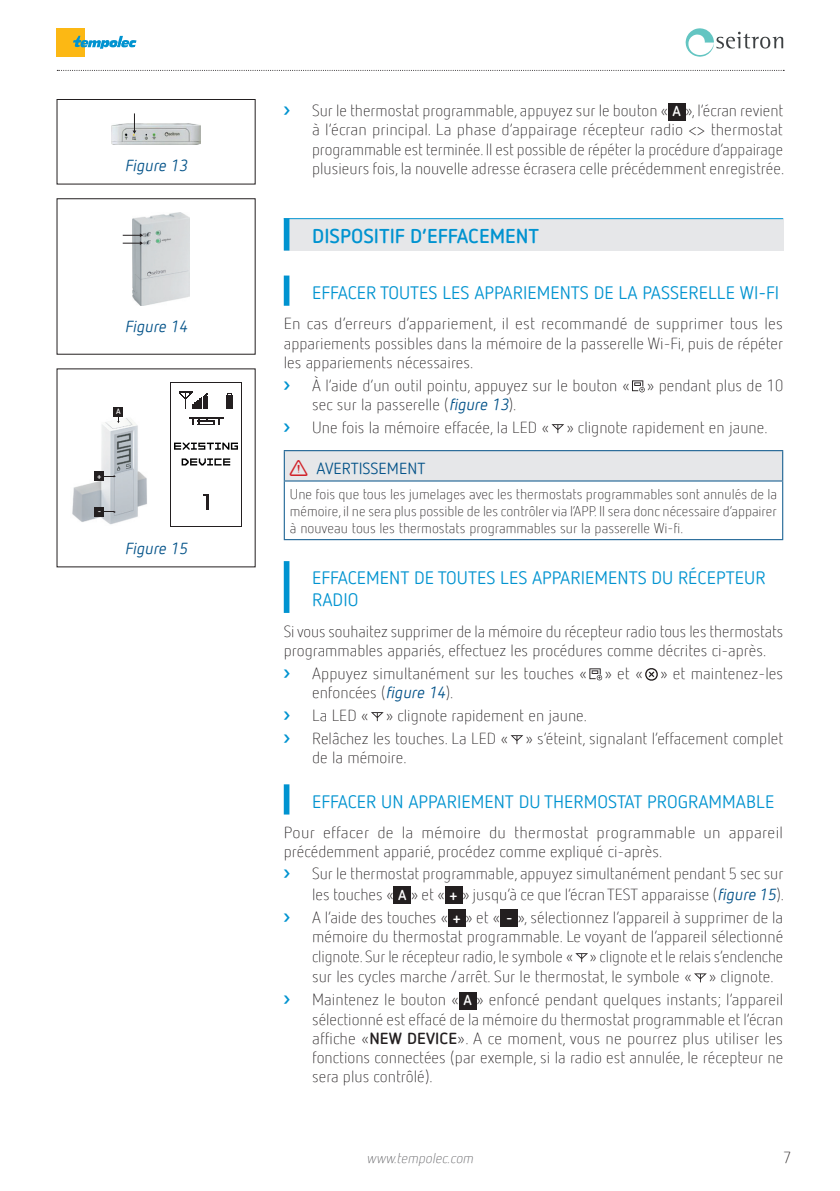
<style>
.page{position:relative;width:840px;height:1191px;background:#fff}
.page>*{position:absolute;margin:0;border:0;box-sizing:border-box;transform-origin:0 0}
.t1{font:700 20px "Netto Offc Pro";color:#0093d0}
.t2{font:18px/21.6px "Netto Offc Pro";color:#0093d0}
.t3{font:300 16px/19.2px "Netto Offc Pro";color:#231f20}
.t4{font:italic 16px "Netto Offc Pro";color:#045389}
.t5{font:16px "Netto Offc Pro";color:#045389}
.t6{font:300 14px/16.8px "Netto Offc Pro";color:#231f20;text-align:justify}
.t7{font:italic 300 14px "Netto Offc Pro";color:#636366}
.t8{font:700 7.8px "Netto Offc Pro";color:#fff}
.s1{font-weight:700;font-size:14.4px;color:#fff}
.s2{font-weight:400;font-style:italic;color:#045389}
.s3{font-weight:700}
</style>
<div class="page">
<div style="left:57px;top:28px;width:28px;height:29px;background:#fcb814"></div>
<svg style="left:73px;top:36px;width:63px;height:13px"></svg>
<svg style="left:685px;top:28px;width:97px;height:29px"></svg>
<svg style="left:57px;top:70px;width:726px;height:1px"></svg>
<div style="left:57px;top:99px;width:198px;height:85px;border:1px solid #231f20"></div>
<div style="left:667px;top:103px;width:17px;height:17px;background:#231f20"></div>
<div style="left:283px;top:219px;width:499px;height:31px;background:#e6e7e9"></div>
<div style="left:283px;top:218px;width:6px;height:32px;background:#0093d0"></div>
<hr style="left:283px;top:218px;width:499px;height:1px;background:#0093d0">
<div style="left:283px;top:275px;width:6px;height:31px;background:#0093d0"></div>
<div style="left:283px;top:561px;width:6px;height:52px;background:#0093d0"></div>
<div style="left:283px;top:784px;width:6px;height:30px;background:#0093d0"></div>
<svg style="left:632px;top:380px;width:12px;height:12px"></svg>
<svg style="left:551px;top:424px;width:13px;height:9px"></svg>
<div style="left:284px;top:451px;width:498px;height:30px;background:#e6e7e9"></div>
<hr style="left:283px;top:450px;width:499px;height:1px;background:#045389">
<svg style="left:283px;top:451px;width:1px;height:29px"></svg>
<hr style="left:283px;top:480px;width:499px;height:1px;background:#045389">
<hr style="left:283px;top:481px;width:1px;height:58px;background:#045389">
<hr style="left:781px;top:481px;width:1px;height:58px;background:#045389">
<hr style="left:283px;top:539px;width:499px;height:1px;background:#045389">
<svg style="left:589px;top:668px;width:12px;height:12px"></svg>
<svg style="left:645px;top:668px;width:13px;height:13px"></svg>
<svg style="left:371px;top:712px;width:12px;height:9px"></svg>
<svg style="left:510px;top:735px;width:13px;height:9px"></svg>
<div style="left:393px;top:886px;width:17px;height:17px;background:#231f20"></div>
<div style="left:444px;top:886px;width:18px;height:17px;background:#231f20"></div>
<div style="left:448px;top:909px;width:17px;height:17px;background:#231f20"></div>
<div style="left:500px;top:909px;width:17px;height:17px;background:#231f20"></div>
<svg style="left:575px;top:953px;width:12px;height:9px"></svg>
<svg style="left:694px;top:973px;width:12px;height:9px"></svg>
<div style="left:459px;top:992px;width:17px;height:17px;background:#231f20"></div>
<img style="left:112px;top:124px;width:88px;height:20px">
<svg style="left:132px;top:113px;width:4px;height:21px"></svg>
<img style="left:132px;top:213px;width:57px;height:92px">
<svg style="left:123px;top:233px;width:20px;height:12px"></svg>
<img style="left:72px;top:414px;width:75px;height:111px">
<div style="left:114px;top:407px;width:9px;height:9px;background:#231f20"></div>
<svg style="left:117px;top:416px;width:2px;height:7px"></svg>
<svg style="left:104px;top:475px;width:12px;height:2px"></svg>
<div style="left:95px;top:471px;width:9px;height:10px;background:#231f20"></div>
<svg style="left:104px;top:511px;width:12px;height:2px"></svg>
<div style="left:95px;top:507px;width:9px;height:9px;background:#231f20"></div>
<svg style="left:179px;top:391px;width:28px;height:18px"></svg>
<svg style="left:226px;top:393px;width:7px;height:16px"></svg>
<svg style="left:189px;top:417px;width:34px;height:8px"></svg>
<svg style="left:203px;top:494px;width:5px;height:16px"></svg>
<svg style="left:174px;top:442px;width:64px;height:23px"></svg>
<p class="t4" style="left:125px;top:155px;width:67px">Figure 13</p>
<p class="t4" style="left:125px;top:316px;width:67px">Figure 14</p>
<p class="t8" style="left:116px;top:406px;width:6px">A</p>
<p class="t8" style="left:97px;top:471px;width:6px">+</p>
<p class="t8" style="left:98px;top:506px;width:5px">-</p>
<p class="t4" style="left:125px;top:537px;width:67px">Figure 15</p>
<p class="t3" style="left:312px;top:101px;width:473px;text-align:justify">Sur le thermostat programmable, appuyez sur le bouton « <span class="s1">A</span> », l’écran revient à l’écran principal. La phase d’appairage récepteur radio &lt;&gt; thermostat programmable est terminée. Il est possible de répéter la procédure d’appairage plusieurs fois, la nouvelle adresse écrasera celle précédemment enregistrée.</p>
<p class="t1" style="left:312px;top:223px;width:228px">DISPOSITIF D’EFFACEMENT</p>
<p class="t2" style="left:312px;top:281px;width:468px">EFFACER TOUTES LES APPARIEMENTS DE LA PASSERELLE WI-FI</p>
<p class="t3" style="left:283px;top:314px;width:500px;text-align:justify">En cas d’erreurs d’appariement, il est recommandé de supprimer tous les appariements possibles dans la mémoire de la passerelle Wi-Fi, puis de répéter les appariements nécessaires.</p>
<p class="t3" style="left:312px;top:375px;width:472px">À l’aide d’un outil pointu, appuyez sur le bouton « » pendant plus de 10 sec sur la passerelle (<span class="s2">figure 13</span>).</p>
<p class="t3" style="left:312px;top:417px;width:456px">Une fois la mémoire effacée, la LED « » clignote rapidement en jaune.</p>
<p class="t5" style="left:316px;top:458px;width:110px">AVERTISSEMENT</p>
<p class="t6" style="left:290px;top:485px;width:488px">Une fois que tous les jumelages avec les thermostats programmables sont annulés de la mémoire, il ne sera plus possible de les contrôler via l’APP. Il sera donc nécessaire d’appairer à nouveau tous les thermostats programmables sur la passerelle Wi-fi.</p>
<p class="t2" style="left:312px;top:567px;width:454px">EFFACEMENT DE TOUTES LES APPARIEMENTS DU RÉCEPTEUR<br>RADIO</p>
<p class="t3" style="left:283px;top:621px;width:501px">Si vous souhaitez supprimer de la mémoire du récepteur radio tous les thermostats programmables appariés, effectuez les procédures comme décrites ci-après.</p>
<p class="t3" style="left:312px;top:663px;width:472px">Appuyez simultanément sur les touches « » et « » et maintenez-les enfoncées (<span class="s2">figure 14</span>).</p>
<p class="t3" style="left:312px;top:703px;width:472px;line-height:23px">La LED « » clignote rapidement en jaune.<br>Relâchez les touches. La LED « » s’éteint, signalant l’effacement complet</p>
<p class="t3" style="left:312px;top:748px;width:96px">de la mémoire.</p>
<p class="t2" style="left:312px;top:790px;width:463px">EFFACER UN APPARIEMENT DU THERMOSTAT PROGRAMMABLE</p>
<p class="t3" style="left:283px;top:822px;width:500px">Pour effacer de la mémoire du thermostat programmable un appareil précédemment apparié, procédez comme expliqué ci-après.</p>
<p class="t3" style="left:312px;top:863px;width:473px;line-height:20.2px">Sur le thermostat programmable, appuyez simultanément pendant 5 sec sur les touches « <span class="s1">A</span> » et « <span class="s1">+</span> » jusqu’à ce que l’écran TEST apparaisse (<span class="s2">figure 15</span>).</p>
<p class="t3" style="left:312px;top:907px;width:472px;line-height:19.8px;text-align:justify">A l’aide des touches « <span class="s1">+</span> » et « <span class="s1">-</span> », sélectionnez l’appareil à supprimer de la mémoire du thermostat programmable. Le voyant de l’appareil sélectionné clignote. Sur le récepteur radio, le symbole « » clignote et le relais s’enclenche sur les cycles marche/arrêt. Sur le thermostat, le symbole « » clignote.</p>
<p class="t3" style="left:312px;top:989px;width:472px;text-align:justify">Maintenez le bouton « <span class="s1">A</span> » enfoncé pendant quelques instants; l’appareil sélectionné est effacé de la mémoire du thermostat programmable et l’écran affiche «<span class="s3">NEW DEVICE</span>». A ce moment, vous ne pourrez plus utiliser les fonctions connectées (par exemple, si la radio est annulée, le récepteur ne sera plus contrôlé).</p>
<p class="t7" style="left:366px;top:1149px;width:111px">www.tempolec.com</p>
<p class="t3" style="left:782px;top:1147px;width:10px">7</p>
</div>
